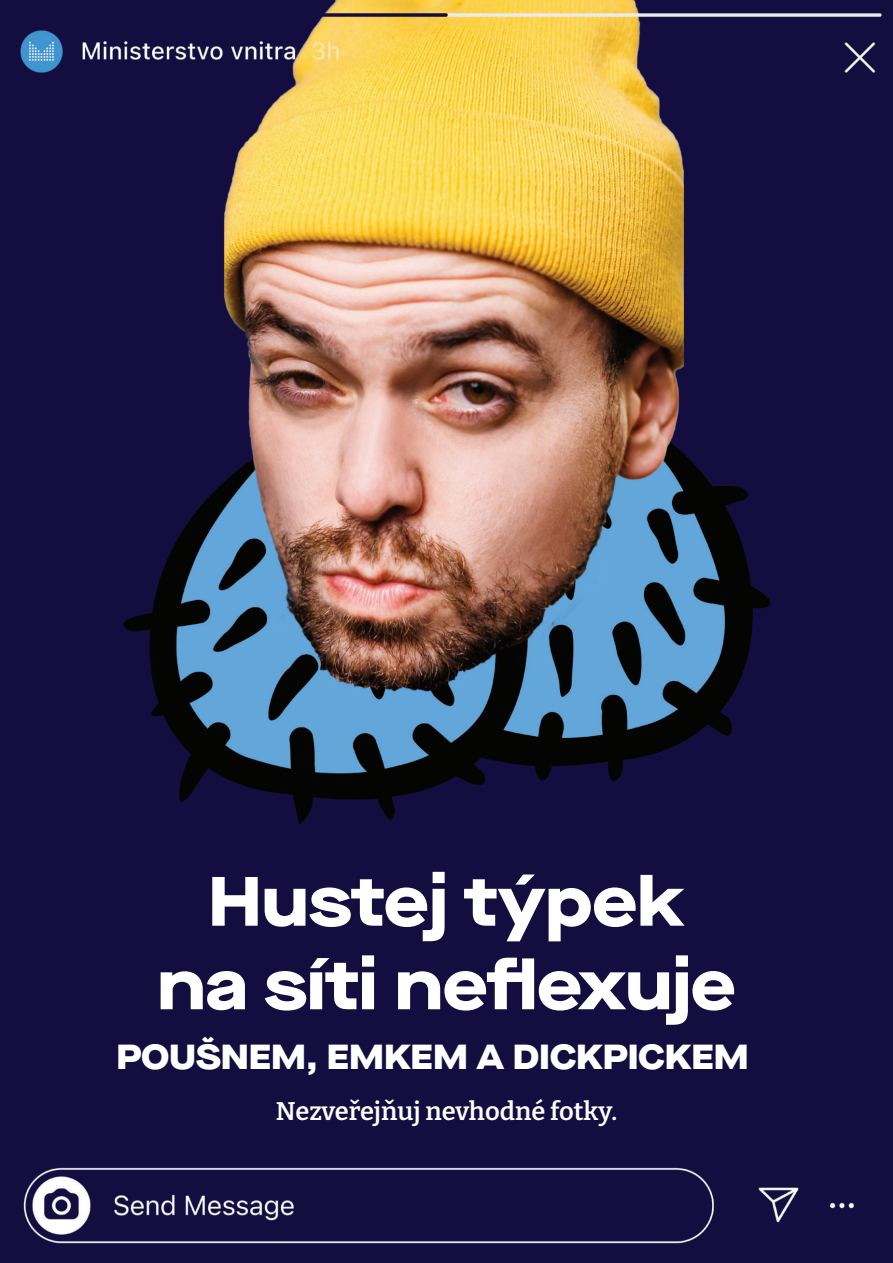
<style>
.page{position:relative;width:893px;height:1263px;background:#fff}
.page>*{position:absolute;margin:0;border:0;box-sizing:border-box;transform-origin:0 0}
.t1{font:800 expanded 69.6px/83.6px "Maison Neue";color:#fff;text-align:center}
.t2{font:900 expanded 34.8px "Maison Neue";color:#fff}
.t3{font:600 25.5px "Bitter";color:#fff}
</style>
<div class="page">
<img style="left:0;top:0;width:893px;height:1263px">
<p class="t1" style="left:157px;top:860px;width:580px">Hustej týpek na síti neflexuje</p>
<p class="t2" style="left:116px;top:1037px;width:634px">POUŠNEM, EMKEM A DICKPICKEM</p>
<p class="t3" style="left:276px;top:1095px;width:343px">Nezveřejňuj nevhodné fotky.</p>
</div>
